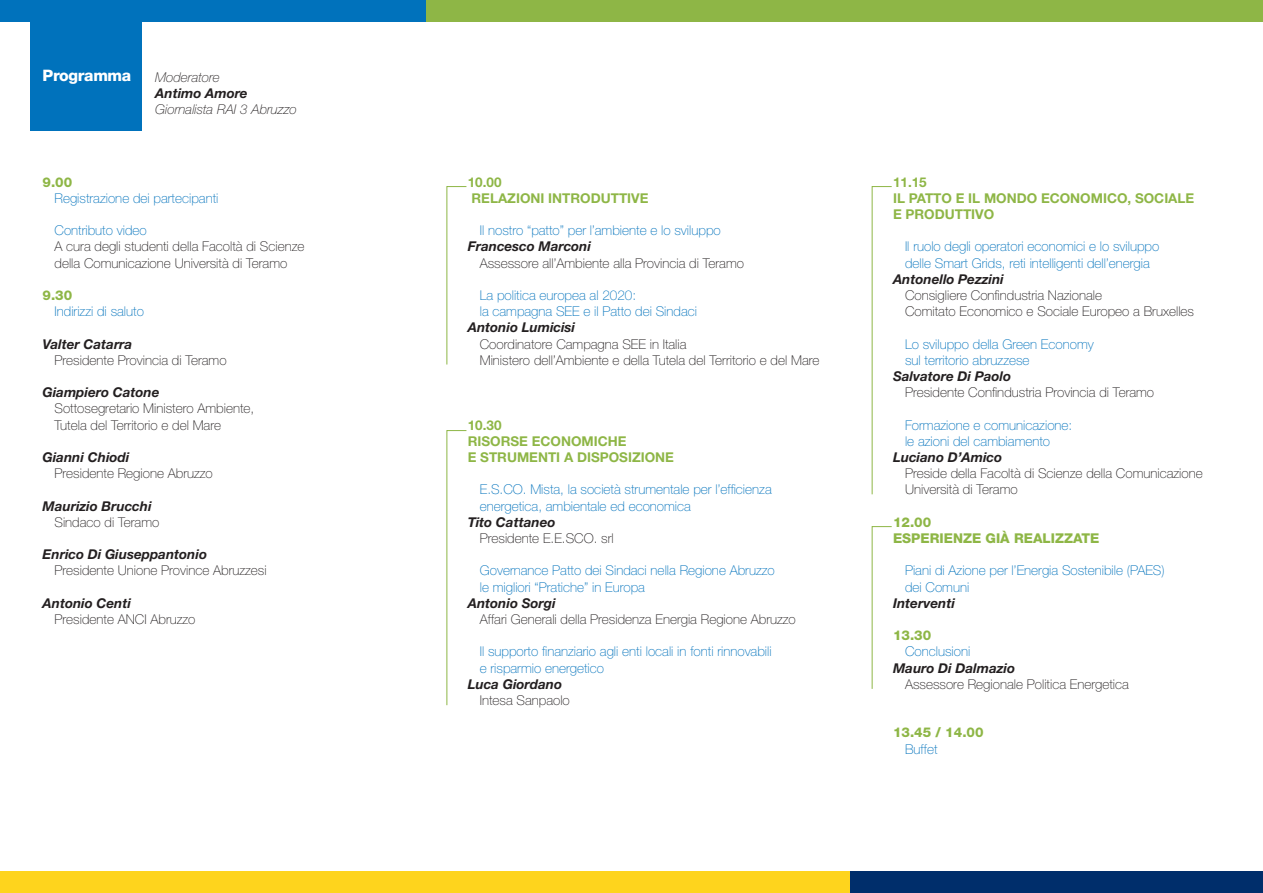
<style>
.page{position:relative;width:1263px;height:893px;background:#fff}
.page>*{position:absolute;margin:0;border:0;box-sizing:border-box;transform-origin:0 0}
.t1{font:800 15.75px "Helvetica Neue";letter-spacing:-.02em;color:#fff}
.t2{font:100 13.5px/16.2px "Helvetica Neue";color:#231f20}
.t3{font:100 13.5px "Helvetica Neue";color:#0072bc}
.t4{font:italic 700 13.5px "Helvetica Neue";color:#231f20}
.t5{font:700 13.5px "Helvetica Neue";color:#8eb646}
.t6{font:800 13.5px "Helvetica Neue";color:#8eb646}
.t7{font:italic 100 13.5px "Helvetica Neue";color:#231f20}
</style>
<div class="page">
<div style="left:0;top:872px;width:850px;height:21px;background:#fed41d"></div>
<div style="left:850px;top:872px;width:413px;height:21px;background:#002e6b"></div>
<div style="left:259px;top:0;width:1004px;height:21px;background:#8eb646"></div>
<div style="left:0;top:0;width:425px;height:21px;background:#0072bc"></div>
<svg style="left:446px;top:186px;width:21px;height:179px"></svg>
<svg style="left:871px;top:186px;width:21px;height:309px"></svg>
<svg style="left:871px;top:526px;width:21px;height:163px"></svg>
<svg style="left:446px;top:430px;width:21px;height:276px"></svg>
<div style="left:30px;top:17px;width:111px;height:113px;background:#0072bc"></div>
<p class="t1" style="left:43px;top:66px;width:90px">Programma</p>
<p class="t7" style="left:155px;top:70px;width:66px">Moderatore</p>
<p class="t4" style="left:155px;top:85px;width:94px">Antimo Amore</p>
<p class="t7" style="left:155px;top:102px;width:143px">Giornalista RAI 3 Abruzzo</p>
<p class="t6" style="left:43px;top:174px;width:31px">9.00</p>
<p class="t3" style="left:55px;top:190px;width:165px">Registrazione dei partecipanti</p>
<p class="t3" style="left:55px;top:223px;width:94px">Contributo video</p>
<p class="t2" style="left:55px;top:239px;width:251px">A cura degli studenti della Facoltà di Scienze</p>
<p class="t2" style="left:55px;top:255px;width:234px">della Comunicazione Università di Teramo</p>
<p class="t6" style="left:43px;top:287px;width:31px">9.30</p>
<p class="t3" style="left:55px;top:304px;width:91px">Indirizzi di saluto</p>
<p class="t4" style="left:43px;top:335px;width:91px">Valter Catarra</p>
<p class="t2" style="left:55px;top:352px;width:174px">Presidente Provincia di Teramo</p>
<p class="t4" style="left:43px;top:384px;width:118px">Giampiero Catone</p>
<p class="t2" style="left:55px;top:401px;width:201px">Sottosegretario Ministero Ambiente,</p>
<p class="t2" style="left:55px;top:417px;width:168px">Tutela del Territorio e del Mare</p>
<p class="t4" style="left:43px;top:449px;width:88px">Gianni Chiodi</p>
<p class="t2" style="left:55px;top:465px;width:160px">Presidente Regione Abruzzo</p>
<p class="t4" style="left:43px;top:497px;width:110px">Maurizio Brucchi</p>
<p class="t2" style="left:55px;top:514px;width:106px">Sindaco di Teramo</p>
<p class="t4" style="left:43px;top:546px;width:166px">Enrico Di Giuseppantonio</p>
<p class="t2" style="left:55px;top:563px;width:214px">Presidente Unione Province Abruzzesi</p>
<p class="t4" style="left:43px;top:595px;width:90px">Antonio Centi</p>
<p class="t2" style="left:55px;top:611px;width:143px">Presidente ANCI Abruzzo</p>
<p class="t5" style="left:468px;top:173px;width:35px">10.00</p>
<p class="t5" style="left:471px;top:190px;width:178px">RELAZIONI INTRODUTTIVE</p>
<p class="t3" style="left:480px;top:223px;width:242px">Il nostro “patto” per l’ambiente e lo sviluppo</p>
<p class="t4" style="left:468px;top:238px;width:125px">Francesco Marconi</p>
<p class="t2" style="left:480px;top:255px;width:266px">Assessore all’Ambiente alla Provincia di Teramo</p>
<p class="t3" style="left:480px;top:288px;width:158px">La politica europea al 2020:</p>
<p class="t3" style="left:480px;top:304px;width:219px">la campagna SEE e il Patto dei Sindaci</p>
<p class="t4" style="left:468px;top:319px;width:109px">Antonio Lumicisi</p>
<p class="t2" style="left:480px;top:336px;width:208px">Coordinatore Campagna SEE in Italia</p>
<p class="t2" style="left:480px;top:352px;width:341px">Ministero dell’Ambiente e della Tutela del Territorio e del Mare</p>
<p class="t5" style="left:468px;top:416px;width:35px">10.30</p>
<p class="t5" style="left:468px;top:433px;width:160px">RISORSE ECONOMICHE</p>
<p class="t5" style="left:468px;top:449px;width:208px">E STRUMENTI A DISPOSIZIONE</p>
<p class="t3" style="left:480px;top:482px;width:293px">E.S.CO. Mista, la società strumentale per l’efficienza</p>
<p class="t3" style="left:480px;top:498px;width:213px">energetica, ambientale ed economica</p>
<p class="t4" style="left:468px;top:514px;width:89px">Tito Cattaneo</p>
<p class="t2" style="left:480px;top:530px;width:135px">Presidente E.E.SCO. srl</p>
<p class="t3" style="left:480px;top:563px;width:296px">Governance Patto dei Sindaci nella Regione Abruzzo</p>
<p class="t3" style="left:480px;top:579px;width:167px">le migliori “Pratiche” in Europa</p>
<p class="t4" style="left:468px;top:595px;width:89px">Antonio Sorgi</p>
<p class="t2" style="left:480px;top:611px;width:318px">Affari Generali della Presidenza Energia Regione Abruzzo</p>
<p class="t3" style="left:480px;top:644px;width:293px">Il supporto finanziario agli enti locali in fonti rinnovabili</p>
<p class="t3" style="left:480px;top:660px;width:126px">e risparmio energetico</p>
<p class="t4" style="left:468px;top:676px;width:96px">Luca Giordano</p>
<p class="t2" style="left:480px;top:692px;width:92px">Intesa Sanpaolo</p>
<p class="t5" style="left:893px;top:173px;width:35px">11.15</p>
<p class="t5" style="left:893px;top:190px;width:303px">IL PATTO E IL MONDO ECONOMICO, SOCIALE</p>
<p class="t5" style="left:893px;top:206px;width:103px">E PRODUTTIVO</p>
<p class="t3" style="left:905px;top:239px;width:256px">Il ruolo degli operatori economici e lo sviluppo</p>
<p class="t3" style="left:905px;top:255px;width:246px">delle Smart Grids, reti intelligenti dell’energia</p>
<p class="t4" style="left:893px;top:271px;width:112px">Antonello Pezzini</p>
<p class="t2" style="left:905px;top:287px;width:199px">Consigliere Confindustria Nazionale</p>
<p class="t2" style="left:905px;top:303px;width:291px">Comitato Economico e Sociale Europeo a Bruxelles</p>
<p class="t3" style="left:905px;top:336px;width:190px">Lo sviluppo della Green Economy</p>
<p class="t3" style="left:905px;top:352px;width:126px">sul territorio abruzzese</p>
<p class="t4" style="left:893px;top:368px;width:120px">Salvatore Di Paolo</p>
<p class="t2" style="left:905px;top:384px;width:251px">Presidente Confindustria Provincia di Teramo</p>
<p class="t3" style="left:905px;top:417px;width:169px">Formazione e comunicazione:</p>
<p class="t3" style="left:905px;top:433px;width:147px">le azioni del cambiamento</p>
<p class="t4" style="left:893px;top:449px;width:111px">Luciano D’Amico</p>
<p class="t2" style="left:905px;top:465px;width:299px">Preside della Facoltà di Scienze della Comunicazione<br>Università di Teramo</p>
<p class="t6" style="left:893px;top:514px;width:40px">12.00</p>
<p class="t6" style="left:893px;top:530px;width:208px">ESPERIENZE GIÀ REALIZZATE</p>
<p class="t3" style="left:905px;top:563px;width:261px">Piani di Azione per l’Energia Sostenibile (PAES)</p>
<p class="t3" style="left:905px;top:579px;width:66px">dei Comuni</p>
<p class="t4" style="left:893px;top:595px;width:63px">Interventi</p>
<p class="t6" style="left:893px;top:627px;width:40px">13.30</p>
<p class="t3" style="left:905px;top:644px;width:67px">Conclusioni</p>
<p class="t4" style="left:893px;top:659px;width:123px">Mauro Di Dalmazio</p>
<p class="t2" style="left:905px;top:676px;width:225px">Assessore Regionale Politica Energetica</p>
<p class="t6" style="left:893px;top:724px;width:92px">13.45 / 14.00</p>
<p class="t3" style="left:905px;top:741px;width:34px">Buffet</p>
</div>
